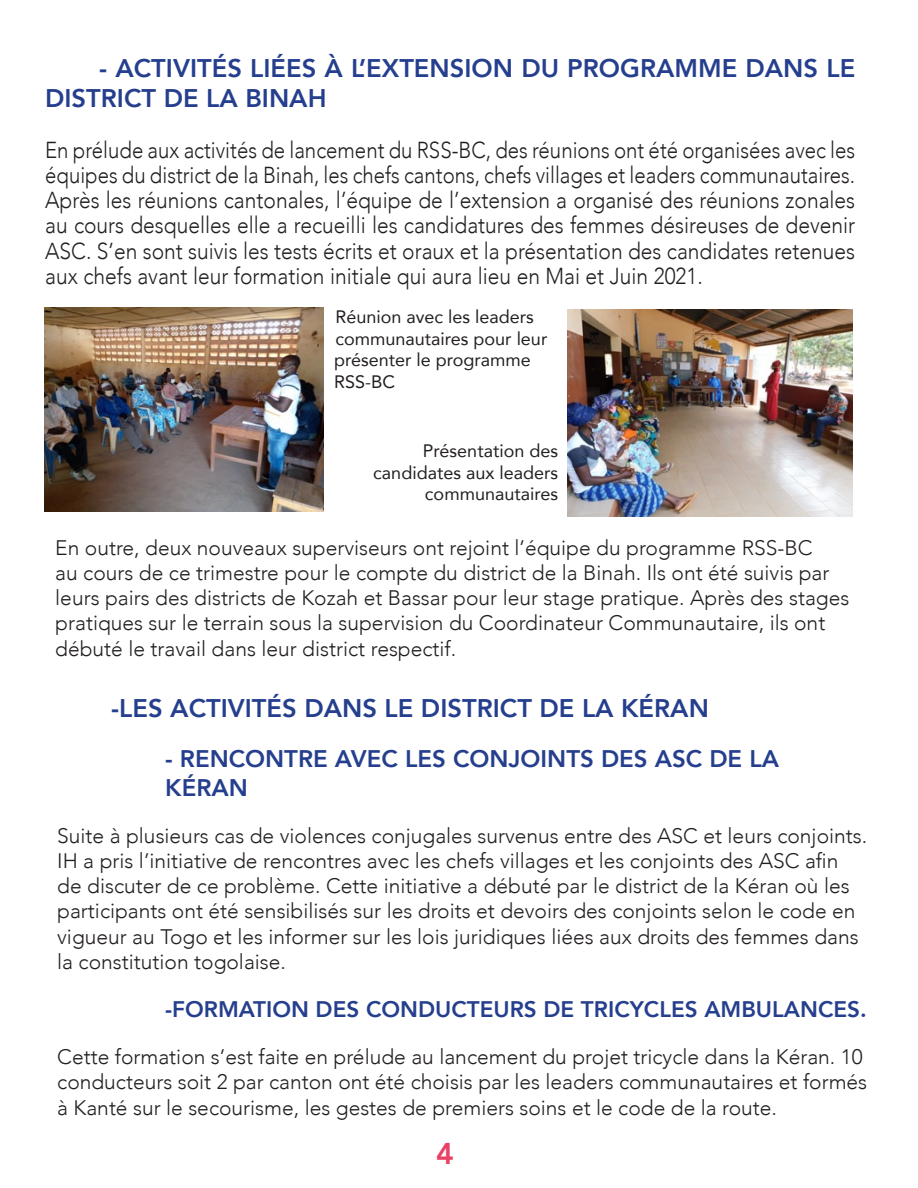
<style>
.page{position:relative;width:918px;height:1188px;background:#fff}
.page>*{position:absolute;margin:0;border:0;box-sizing:border-box;transform-origin:0 0}
.t1{font:800 30px "Avenir";color:#e94264}
.t2{font:800 25.5px/30.6px "Avenir";color:#253f8e}
.t3{font:800 24px/28.8px "Avenir";color:#253f8e}
.t4{font:300 23.1px/25.2px "Avenir";color:#231f20;text-align:justify;scale:.89 1}
.t5{font:800 22.5px "Avenir";color:#253f8e}
.t6{font:300 21px/25.2px "Avenir";color:#231f20}
.t7{font:18px/21.6px "Avenir";color:#231f20}
</style>
<div class="page">
<img style="left:44px;top:307px;width:279px;height:204px">
<img style="left:568px;top:310px;width:284px;height:206px">
<p class="t2" style="left:45px;top:53px;width:812px;text-indent:54px">- ACTIVITÉS LIÉES À L’EXTENSION DU PROGRAMME DANS LE<br>DISTRICT DE LA BINAH</p>
<p class="t4" style="left:45px;top:137px;width:912px">En prélude aux activités de lancement du RSS-BC, des réunions ont été organisées avec les équipes du district de la Binah, les chefs cantons, chefs villages et leaders communautaires.<br>Après les réunions cantonales, l’équipe de l’extension a organisé des réunions zonales au cours desquelles elle a recueilli les candidatures des femmes désireuses de devenir ASC. S’en sont suivis les tests écrits et oraux et la présentation des candidates retenues aux chefs avant leur formation initiale qui aura lieu en Mai et Juin 2021.</p>
<p class="t7" style="left:334px;top:306px;width:215px">Réunion avec les leaders communautaires pour leur présenter le programme<br>RSS-BC</p>
<p class="t7" style="left:373px;top:439px;width:186px;text-align:right">Présentation des candidates aux leaders communautaires</p>
<p class="t6" style="left:55px;top:535px;width:796px">En outre, deux nouveaux superviseurs ont rejoint l’équipe du programme RSS-BC<br>au cours de ce trimestre pour le compte du district de la Binah. Ils ont été suivis par leurs pairs des districts de Kozah et Bassar pour leur stage pratique. Après des stages pratiques sur le terrain sous la supervision du Coordinateur Communautaire, ils ont débuté le travail dans leur district respectif.</p>
<p class="t2" style="left:111px;top:693px;width:599px">-LES ACTIVITÉS DANS LE DISTRICT DE LA KÉRAN</p>
<p class="t3" style="left:165px;top:744px;width:615px">- RENCONTRE AVEC LES CONJOINTS DES ASC DE LA<br>KÉRAN</p>
<p class="t6" style="left:57px;top:823px;width:812px">Suite à plusieurs cas de violences conjugales survenus entre des ASC et leurs conjoints.<br>IH a pris l’initiative de rencontres avec les chefs villages et les conjoints des ASC afin de discuter de ce problème. Cette initiative a débuté par le district de la Kéran où les participants ont été sensibilisés sur les droits et devoirs des conjoints selon le code en vigueur au Togo et les informer sur les lois juridiques liées aux droits des femmes dans la constitution togolaise.</p>
<p class="t5" style="left:165px;top:992px;width:703px">-FORMATION DES CONDUCTEURS DE TRICYCLES AMBULANCES.</p>
<p class="t6" style="left:57px;top:1044px;width:811px">Cette formation s’est faite en prélude au lancement du projet tricycle dans la Kéran. 10 conducteurs soit 2 par canton ont été choisis par les leaders communautaires et formés à Kanté sur le secourisme, les gestes de premiers soins et le code de la route.</p>
<p class="t1" style="left:436px;top:1130px;width:19px">4</p>
</div>
